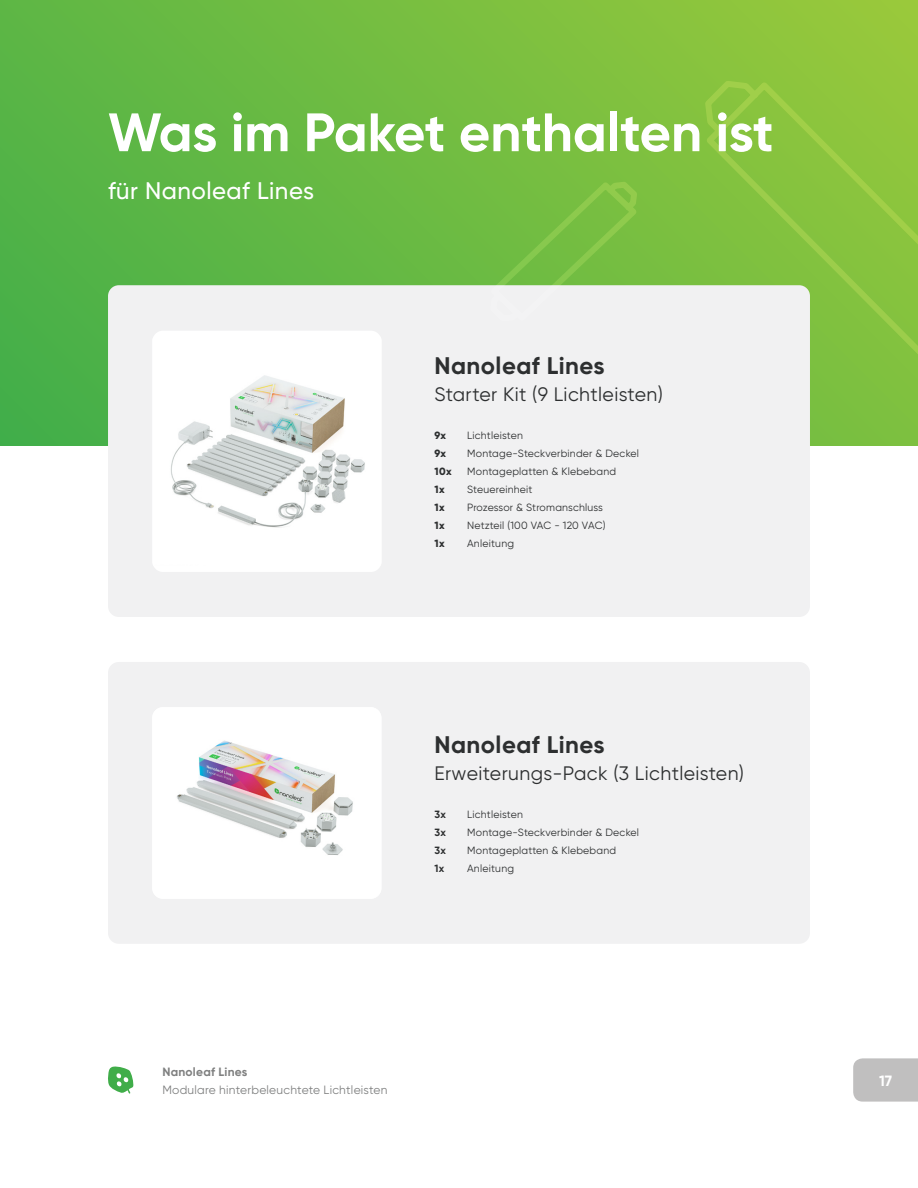
<style>
.page{position:relative;width:918px;height:1188px;background:#fff}
.page>*{position:absolute;margin:0;border:0;box-sizing:border-box;transform-origin:0 0}
.t1{font:700 54px "Gilroy";letter-spacing:-.005em;color:#fff}
.t2{font:700 24px "Gilroy";letter-spacing:.02em;color:#2d2f30}
.t3{font:500 24px "Gilroy";letter-spacing:.02em;color:#fff}
.t4{font:19.5px "Gilroy";letter-spacing:.02em;color:#2d2f30}
.t5{font:700 14.85px "Gilroy";color:#fff}
.t6{font:12px "Gilroy";letter-spacing:.02em;color:#7f8080}
.t7{font:700 12px "Gilroy";letter-spacing:.02em;color:#7f8080}
.t8{font:10.5px/18px "Gilroy";letter-spacing:.02em;color:#2d2f30}
.t9{font:800 10.5px/18px "Gilroy";letter-spacing:.04em;color:#2d2f30}
.t10{font:700 10.5px/18px "Gilroy";letter-spacing:.04em;color:#2d2f30;text-align:justify}
</style>
<div class="page">
<div style="left:853px;top:1058px;width:65px;height:44px;background:#c0bfbf"></div>
<svg style="left:108px;top:1066px;width:26px;height:28px"></svg>
<svg style="left:0;top:0;width:918px;height:446px;background:#6bba42"></svg>
<div style="left:108px;top:662px;width:702px;height:282px;background:#f1f1f2;border-radius:11px"></div>
<img style="left:152px;top:707px;width:229px;height:192px">
<div style="left:108px;top:285px;width:702px;height:332px;background:#f1f1f2;border-radius:11px"></div>
<div style="left:152px;top:331px;width:230px;height:241px;background:#fff;border-radius:11px"></div>
<img style="left:171px;top:375px;width:194px;height:153px">
<svg style="left:701px;top:77px;width:217px;height:292px;background:#97ca58"></svg>
<svg style="left:485px;top:180px;width:157px;height:106px;background:#77bf44"></svg>
<h1 class="t1" style="left:108px;top:99px;width:667px">Was im Paket enthalten ist</h1>
<h2 class="t3" style="left:108px;top:176px;width:207px">für Nanoleaf Lines</h2>
<h2 class="t2" style="left:434px;top:351px;width:172px">Nanoleaf Lines</h2>
<h3 class="t4" style="left:434px;top:382px;width:230px">Starter Kit (9 Lichtleisten)</h3>
<p class="t9" style="left:434px;top:427px;width:19px">9x<br>9x<br>10x<br>1x<br>1x<br>1x<br>1x</p>
<p class="t8" style="left:467px;top:427px;width:173px">Lichtleisten<br>Montage-Steckverbinder &amp; Deckel<br>Montageplatten &amp; Klebeband<br>Steuereinheit<br>Prozessor &amp; Stromanschluss<br>Netzteil (100 VAC - 120 VAC)<br>Anleitung</p>
<h2 class="t2" style="left:434px;top:729px;width:172px">Nanoleaf Lines</h2>
<h3 class="t4" style="left:434px;top:761px;width:311px">Erweiterungs-Pack (3 Lichtleisten)</h3>
<p class="t10" style="left:434px;top:805px;width:13px">3x 3x 3x 1x</p>
<p class="t8" style="left:467px;top:805px;width:173px">Lichtleisten<br>Montage-Steckverbinder &amp; Deckel<br>Montageplatten &amp; Klebeband<br>Anleitung</p>
<p class="t7" style="left:162px;top:1064px;width:87px">Nanoleaf Lines</p>
<p class="t6" style="left:162px;top:1083px;width:227px">Modulare hinterbeleuchtete Lichtleisten</p>
<h3 class="t5" style="left:879px;top:1071px;width:15px">17</h3>
</div>
